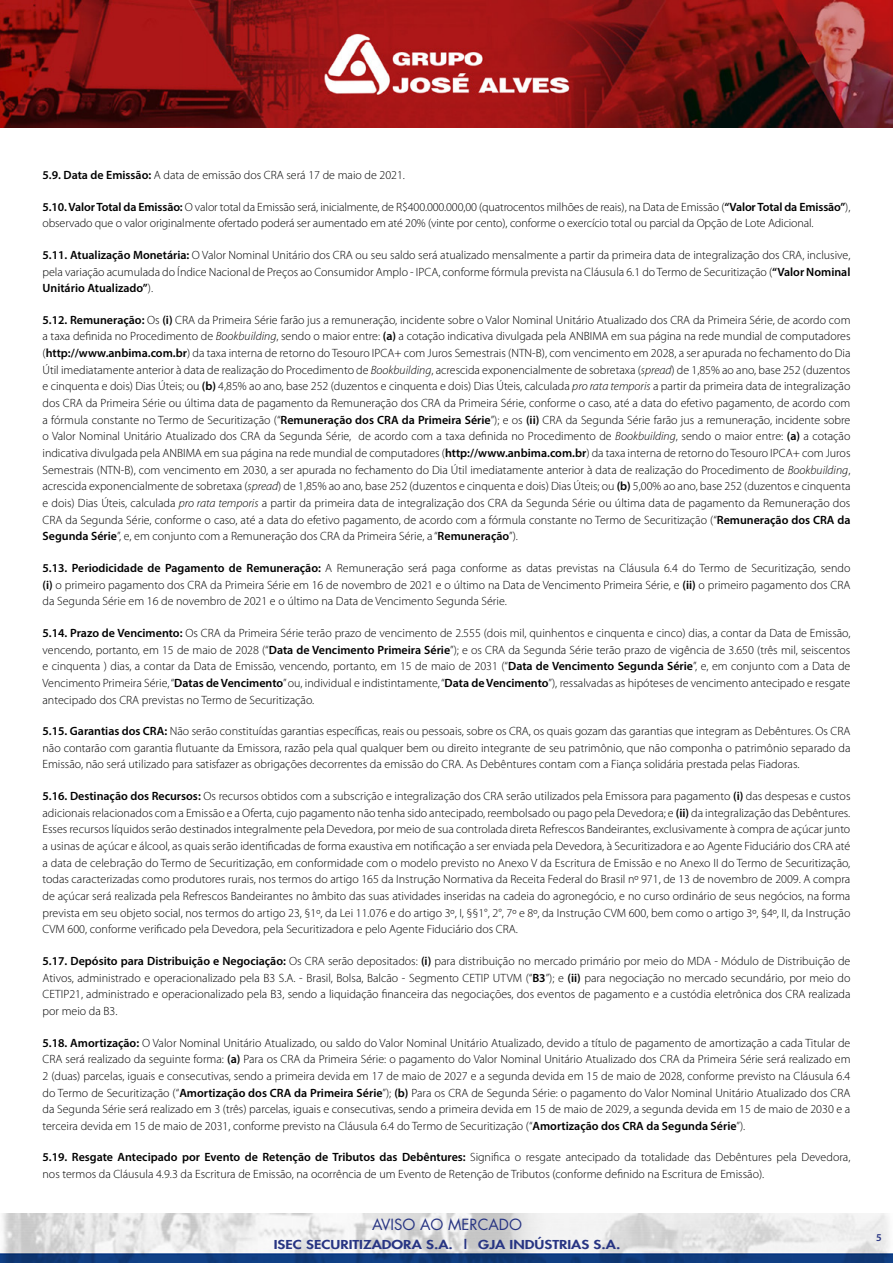
<style>
.page{position:relative;width:893px;height:1263px;background:#fff}
.page>*{position:absolute;margin:0;border:0;box-sizing:border-box;transform-origin:0 0}
.t1{font:15px "Futura";color:#283583}
.t2{font:300 12px/16.6px "Myriad Pro";color:#000;text-align:justify}
.t3{font:800 12px "Futura";color:#283583;scale:1.25 1}
.t4{font:600 10.5px "Myriad Pro";color:#283583}
.s1{font-weight:600}
.s2{font-style:italic}
</style>
<div class="page">
<img style="left:0;top:1213px;width:893px;height:50px">
<img style="left:0;top:0;width:893px;height:127px">
<p class="t2" style="left:43px;top:167px;width:364px"><span class="s1">5.9. Data de Emissão:</span> A data de emissão dos CRA será 17 de maio de 2021.</p>
<p class="t2" style="left:43px;top:199px;width:809px"><span class="s1">5.10. Valor Total da Emissão:</span> O valor total da Emissão será, inicialmente, de R$400.000.000,00 (quatrocentos milhões de reais), na Data de Emissão (<span class="s1">“Valor Total da Emissão”</span>), observado que o valor originalmente ofertado poderá ser aumentado em até 20% (vinte por cento), conforme o exercício total ou parcial da Opção de Lote Adicional.</p>
<p class="t2" style="left:43px;top:247px;width:809px"><span class="s1">5.11. Atualização Monetária:</span> O Valor Nominal Unitário dos CRA ou seu saldo será atualizado mensalmente a partir da primeira data de integralização dos CRA, inclusive, pela variação acumulada do Índice Nacional de Preços ao Consumidor Amplo - IPCA, conforme fórmula prevista na Cláusula 6.1 do Termo de Securitização (<span class="s1">“Valor Nominal Unitário Atualizado”</span>).</p>
<p class="t2" style="left:43px;top:312px;width:809px"><span class="s1">5.12. Remuneração:</span> Os <span class="s1">(i)</span> CRA da Primeira Série farão jus a remuneração, incidente sobre o Valor Nominal Unitário Atualizado dos CRA da Primeira Série, de acordo com a taxa definida no Procedimento de <span class="s2">Bookbuilding</span>, sendo o maior entre: <span class="s1">(a)</span> a cotação indicativa divulgada pela ANBIMA em sua página na rede mundial de computadores (<span class="s1">http://www.anbima.com.br</span>) da taxa interna de retorno do Tesouro IPCA+ com Juros Semestrais (NTN-B), com vencimento em 2028, a ser apurada no fechamento do Dia Útil imediatamente anterior à data de realização do Procedimento de <span class="s2">Bookbuilding</span>, acrescida exponencialmente de sobretaxa (<span class="s2">spread</span>) de 1,85% ao ano, base 252 (duzentos e cinquenta e dois) Dias Úteis; ou <span class="s1">(b)</span> 4,85% ao ano, base 252 (duzentos e cinquenta e dois) Dias Úteis, calculada <span class="s2">pro rata temporis</span> a partir da primeira data de integralização dos CRA da Primeira Série ou última data de pagamento da Remuneração dos CRA da Primeira Série, conforme o caso, até a data do efetivo pagamento, de acordo com a fórmula constante no Termo de Securitização (“<span class="s1">Remuneração dos CRA da Primeira Série</span>”); e os <span class="s1">(ii)</span> CRA da Segunda Série farão jus a remuneração, incidente sobre o Valor Nominal Unitário Atualizado dos CRA da Segunda Série, de acordo com a taxa definida no Procedimento de <span class="s2">Bookbuilding</span>, sendo o maior entre: <span class="s1">(a)</span> a cotação indicativa divulgada pela ANBIMA em sua página na rede mundial de computadores (<span class="s1">http://www.anbima.com.br</span>) da taxa interna de retorno do Tesouro IPCA+ com Juros Semestrais (NTN-B), com vencimento em 2030, a ser apurada no fechamento do Dia Útil imediatamente anterior à data de realização do Procedimento de <span class="s2">Bookbuilding</span>, acrescida exponencialmente de sobretaxa (<span class="s2">spread</span>) de 1,85% ao ano, base 252 (duzentos e cinquenta e dois) Dias Úteis; ou <span class="s1">(b)</span> 5,00% ao ano, base 252 (duzentos e cinquenta e dois) Dias Úteis, calculada <span class="s2">pro rata temporis</span> a partir da primeira data de integralização dos CRA da Segunda Série ou última data de pagamento da Remuneração dos CRA da Segunda Série, conforme o caso, até a data do efetivo pagamento, de acordo com a fórmula constante no Termo de Securitização (“<span class="s1">Remuneração dos CRA da Segunda Série</span>”, e, em conjunto com a Remuneração dos CRA da Primeira Série, a “<span class="s1">Remuneração</span>”).</p>
<p class="t2" style="left:43px;top:560px;width:809px"><span class="s1">5.13. Periodicidade de Pagamento de Remuneração:</span> A Remuneração será paga conforme as datas previstas na Cláusula 6.4 do Termo de Securitização, sendo <span class="s1">(i)</span> o primeiro pagamento dos CRA da Primeira Série em 16 de novembro de 2021 e o último na Data de Vencimento Primeira Série, e <span class="s1">(ii)</span> o primeiro pagamento dos CRA da Segunda Série em 16 de novembro de 2021 e o último na Data de Vencimento Segunda Série.</p>
<p class="t2" style="left:43px;top:625px;width:809px"><span class="s1">5.14. Prazo de Vencimento:</span> Os CRA da Primeira Série terão prazo de vencimento de 2.555 (dois mil, quinhentos e cinquenta e cinco) dias, a contar da Data de Emissão, vencendo, portanto, em 15 de maio de 2028 (“<span class="s1">Data de Vencimento Primeira Série</span>”); e os CRA da Segunda Série terão prazo de vigência de 3.650 (três mil, seiscentos e cinquenta ) dias, a contar da Data de Emissão, vencendo, portanto, em 15 de maio de 2031 (“<span class="s1">Data de Vencimento Segunda Série</span>”, e, em conjunto com a Data de Vencimento Primeira Série, “<span class="s1">Datas de Vencimento</span>” ou, individual e indistintamente, “<span class="s1">Data de Vencimento</span>”), ressalvadas as hipóteses de vencimento antecipado e resgate antecipado dos CRA previstas no Termo de Securitização.</p>
<p class="t2" style="left:43px;top:723px;width:809px"><span class="s1">5.15. Garantias dos CRA:</span> Não serão constituídas garantias específicas, reais ou pessoais, sobre os CRA, os quais gozam das garantias que integram as Debêntures. Os CRA não contarão com garantia flutuante da Emissora, razão pela qual qualquer bem ou direito integrante de seu patrimônio, que não componha o patrimônio separado da Emissão, não será utilizado para satisfazer as obrigações decorrentes da emissão do CRA. As Debêntures contam com a Fiança solidária prestada pelas Fiadoras.</p>
<p class="t2" style="left:43px;top:788px;width:809px"><span class="s1">5.16. Destinação dos Recursos:</span> Os recursos obtidos com a subscrição e integralização dos CRA serão utilizados pela Emissora para pagamento <span class="s1">(i)</span> das despesas e custos adicionais relacionados com a Emissão e a Oferta, cujo pagamento não tenha sido antecipado, reembolsado ou pago pela Devedora; e <span class="s1">(ii)</span> da integralização das Debêntures.<br>Esses recursos líquidos serão destinados integralmente pela Devedora, por meio de sua controlada direta Refrescos Bandeirantes, exclusivamente à compra de açúcar junto a usinas de açúcar e álcool, as quais serão identificadas de forma exaustiva em notificação a ser enviada pela Devedora, à Securitizadora e ao Agente Fiduciário dos CRA até a data de celebração do Termo de Securitização, em conformidade com o modelo previsto no Anexo V da Escritura de Emissão e no Anexo II do Termo de Securitização, todas caracterizadas como produtores rurais, nos termos do artigo 165 da Instrução Normativa da Receita Federal do Brasil nº 971, de 13 de novembro de 2009. A compra de açúcar será realizada pela Refrescos Bandeirantes no âmbito das suas atividades inseridas na cadeia do agronegócio, e no curso ordinário de seus negócios, na forma prevista em seu objeto social, nos termos do artigo 23, §1º, da Lei 11.076 e do artigo 3º, I, §§1°, 2°, 7º e 8º, da Instrução CVM 600, bem como o artigo 3º, §4º, II, da Instrução CVM 600, conforme verificado pela Devedora, pela Securitizadora e pelo Agente Fiduciário dos CRA.</p>
<p class="t2" style="left:43px;top:953px;width:809px"><span class="s1">5.17. Depósito para Distribuição e Negociação:</span> Os CRA serão depositados: <span class="s1">(i)</span> para distribuição no mercado primário por meio do MDA - Módulo de Distribuição de Ativos, administrado e operacionalizado pela B3 S.A. - Brasil, Bolsa, Balcão - Segmento CETIP UTVM (“<span class="s1">B3</span>”); e <span class="s1">(ii)</span> para negociação no mercado secundário, por meio do CETIP21, administrado e operacionalizado pela B3, sendo a liquidação financeira das negociações, dos eventos de pagamento e a custódia eletrônica dos CRA realizada por meio da B3.</p>
<p class="t2" style="left:43px;top:1034px;width:809px"><span class="s1">5.18. Amortização:</span> O Valor Nominal Unitário Atualizado, ou saldo do Valor Nominal Unitário Atualizado, devido a título de pagamento de amortização a cada Titular de CRA será realizado da seguinte forma: <span class="s1">(a)</span> Para os CRA da Primeira Série: o pagamento do Valor Nominal Unitário Atualizado dos CRA da Primeira Série será realizado em 2 (duas) parcelas, iguais e consecutivas, sendo a primeira devida em 17 de maio de 2027 e a segunda devida em 15 de maio de 2028, conforme previsto na Cláusula 6.4 do Termo de Securitização (“<span class="s1">Amortização dos CRA da Primeira Série</span>”); <span class="s1">(b)</span> Para os CRA de Segunda Série: o pagamento do Valor Nominal Unitário Atualizado dos CRA da Segunda Série será realizado em 3 (três) parcelas, iguais e consecutivas, sendo a primeira devida em 15 de maio de 2029, a segunda devida em 15 de maio de 2030 e a terceira devida em 15 de maio de 2031, conforme previsto na Cláusula 6.4 do Termo de Securitização (“<span class="s1">Amortização dos CRA da Segunda Série</span>”).</p>
<p class="t2" style="left:43px;top:1149px;width:809px"><span class="s1">5.19. Resgate Antecipado por Evento de Retenção de Tributos das Debêntures:</span> Significa o resgate antecipado da totalidade das Debêntures pela Devedora, nos termos da Cláusula 4.9.3 da Escritura de Emissão, na ocorrência de um Evento de Retenção de Tributos (conforme definido na Escritura de Emissão).</p>
<p class="t1" style="left:372px;top:1214px;width:151px">AVISO AO MERCADO</p>
<p class="t3" style="left:274px;top:1236px;width:279px">ISEC SECURITIZADORA S.A. | GJA INDÚSTRIAS S.A.</p>
<p class="t4" style="left:876px;top:1230px;width:7px">5</p>
</div>
